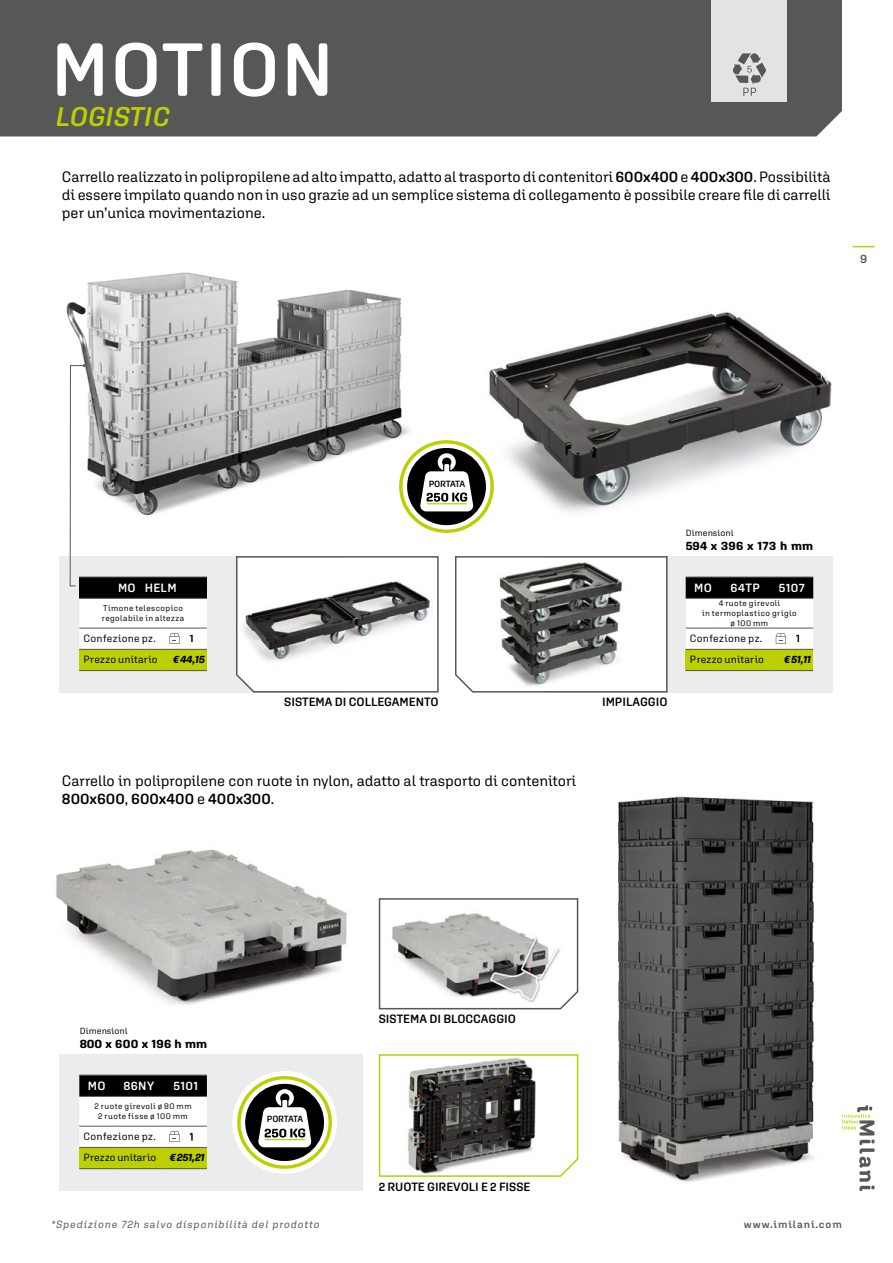
<style>
.page{position:relative;width:893px;height:1263px;background:#fff}
.page>*{position:absolute;margin:0;border:0;box-sizing:border-box;transform-origin:0 0}
.t1{font:600 75px "Aglet Sans";letter-spacing:.02em;color:#fff}
.t2{font:italic 600 27px "Aglet Sans";color:#bccf00}
.t3{font:15px/18px "Aglet Sans";color:#000;text-align:justify}
.t4{font:600 12px "Aglet Sans";color:#000}
.t5{font:700 12px "Aglet Sans";letter-spacing:.02em;color:#000}
.t6{font:600 12px "Aglet Sans";letter-spacing:.03em;color:#fff}
.t7{font:600 12px "Aglet Sans";color:#575756}
.t8{font:10.5px "Aglet Sans";letter-spacing:.025em;color:#000}
.t9{font:italic 10.5px "Aglet Sans";letter-spacing:.09em;color:#575756}
.t10{font:italic 700 10.5px "Aglet Sans";letter-spacing:-.03em;color:#000}
.t11{font:600 10.5px "Aglet Sans";letter-spacing:.09em;color:#575756}
.t12{font:9px "Aglet Sans";letter-spacing:.005em;color:#000}
.t13{font:600 9px "Aglet Sans";letter-spacing:-.05em;color:#000}
.t14{font:8.25px/9.9px "Aglet Sans";letter-spacing:.055em;color:#000;text-align:center}
.s1{font-weight:600}
</style>
<div class="page">
<div style="left:0;top:0;width:842px;height:136px;background:#575756"></div>
<div style="left:712px;top:0;width:75px;height:101px;background:#e3e3e3"></div>
<svg style="left:853px;top:246px;width:22px;height:1px"></svg>
<svg style="left:842px;top:1105px;width:33px;height:86px"></svg>
<div style="left:547px;top:556px;width:286px;height:137px;background:#ececec"></div>
<div style="left:60px;top:556px;width:285px;height:137px;background:#ececec"></div>
<div style="left:60px;top:1054px;width:303px;height:137px;background:#ececec"></div>
<img style="left:618px;top:796px;width:196px;height:386px">
<img style="left:66px;top:272px;width:343px;height:244px">
<svg style="left:236px;top:556px;width:203px;height:137px"></svg>
<img style="left:489px;top:312px;width:343px;height:200px">
<img style="left:56px;top:849px;width:291px;height:156px">
<div style="left:232px;top:1071px;width:105px;height:103px;background:#fff;border-radius:50%"></div>
<svg style="left:237px;top:1076px;width:95px;height:93px"></svg>
<hr style="left:265px;top:1139px;width:40px;height:1px;background:#bccf00">
<svg style="left:378px;top:1054px;width:201px;height:123px"></svg>
<svg style="left:378px;top:898px;width:201px;height:112px"></svg>
<svg style="left:455px;top:556px;width:213px;height:137px"></svg>
<svg style="left:69px;top:364px;width:17px;height:223px"></svg>
<div style="left:394px;top:435px;width:105px;height:103px;background:#fff;border-radius:50%"></div>
<svg style="left:399px;top:440px;width:95px;height:93px"></svg>
<hr style="left:427px;top:503px;width:40px;height:1px;background:#bccf00">
<svg style="left:733px;top:53px;width:33px;height:43px"></svg>
<div style="left:686px;top:649px;width:127px;height:22px;background:#bccf00"></div>
<hr style="left:686px;top:649px;width:34px;height:1px;background:#575756">
<hr style="left:720px;top:649px;width:51px;height:1px;background:#575756">
<hr style="left:771px;top:649px;width:42px;height:1px;background:#575756">
<hr style="left:686px;top:670px;width:34px;height:1px;background:#575756">
<hr style="left:720px;top:670px;width:51px;height:1px;background:#575756">
<hr style="left:771px;top:670px;width:42px;height:1px;background:#575756">
<svg style="left:686px;top:577px;width:127px;height:71px;background:#afafaf"></svg>
<div style="left:79px;top:577px;width:128px;height:21px;background:#000"></div>
<div style="left:79px;top:649px;width:128px;height:22px;background:#bccf00"></div>
<hr style="left:79px;top:649px;width:85px;height:1px;background:#575756">
<hr style="left:164px;top:649px;width:43px;height:1px;background:#575756">
<hr style="left:79px;top:577px;width:85px;height:1px;background:#575756">
<hr style="left:164px;top:577px;width:43px;height:1px;background:#575756">
<hr style="left:79px;top:670px;width:85px;height:1px;background:#575756">
<hr style="left:164px;top:670px;width:43px;height:1px;background:#575756">
<div style="left:79px;top:598px;width:128px;height:50px;background:#fff"></div>
<div style="left:79px;top:1147px;width:128px;height:22px;background:#bccf00"></div>
<hr style="left:79px;top:1147px;width:34px;height:1px;background:#575756">
<hr style="left:113px;top:1147px;width:51px;height:1px;background:#575756">
<hr style="left:164px;top:1147px;width:43px;height:1px;background:#575756">
<hr style="left:79px;top:1168px;width:34px;height:1px;background:#575756">
<hr style="left:113px;top:1168px;width:51px;height:1px;background:#575756">
<hr style="left:164px;top:1168px;width:43px;height:1px;background:#575756">
<svg style="left:79px;top:1075px;width:128px;height:71px;background:#afafaf"></svg>
<h1 class="t1" style="left:51px;top:24px;width:284px">MOTION</h1>
<h2 class="t2" style="left:55px;top:100px;width:116px">LOGISTIC</h2>
<p class="t3" style="left:62px;top:167px;width:770px">Carrello realizzato in polipropilene ad alto impatto, adatto al trasporto di contenitori <span class="s1">600x400</span> e <span class="s1">400x300</span>. Possibilità di essere impilato quando non in uso grazie ad un semplice sistema di collegamento è possibile creare file di carrelli per un’unica movimentazione.</p>
<p class="t7" style="left:860px;top:252px;width:9px">9</p>
<p class="t6" style="left:118px;top:580px;width:60px">MO HELM</p>
<p class="t13" style="left:429px;top:478px;width:38px">PORTATA</p>
<p class="t12" style="left:686px;top:527px;width:49px">Dimensioni</p>
<p class="t5" style="left:686px;top:539px;width:129px">594 x 396 x 173 h mm</p>
<p class="t6" style="left:694px;top:580px;width:19px">MO</p>
<p class="t6" style="left:730px;top:580px;width:31px">64TP</p>
<p class="t6" style="left:779px;top:580px;width:27px">5107</p>
<p class="t14" style="left:702px;top:598px;width:96px">4 ruote girevoli<br>in termoplastico grigio ø 100 mm</p>
<p class="t8" style="left:690px;top:632px;width:74px">Confezione pz.</p>
<p class="t8" style="left:796px;top:632px;width:5px">1</p>
<p class="t8" style="left:690px;top:654px;width:76px">Prezzo unitario</p>
<p class="t14" style="left:102px;top:603px;width:84px;text-align:left">Timone telescopico regolabile in altezza</p>
<p class="t8" style="left:84px;top:632px;width:74px">Confezione pz.</p>
<p class="t8" style="left:190px;top:632px;width:5px">1</p>
<p class="t8" style="left:84px;top:653px;width:76px">Prezzo unitario</p>
<p class="t10" style="left:173px;top:653px;width:34px">€ 44,15</p>
<p class="t10" style="left:784px;top:653px;width:29px">€ 51,11</p>
<p class="t4" style="left:284px;top:695px;width:156px">SISTEMA DI COLLEGAMENTO</p>
<p class="t4" style="left:602px;top:695px;width:67px">IMPILAGGIO</p>
<p class="t3" style="left:62px;top:771px;width:516px">Carrello in polipropilene con ruote in nylon, adatto al trasporto di contenitori<br><span class="s1">800x600</span>, <span class="s1">600x400</span> e <span class="s1">400x300</span>.</p>
<p class="t12" style="left:80px;top:1025px;width:49px">Dimensioni</p>
<p class="t5" style="left:80px;top:1037px;width:129px">800 x 600 x 196 h mm</p>
<p class="t6" style="left:88px;top:1078px;width:19px">MO</p>
<p class="t6" style="left:124px;top:1078px;width:32px">86NY</p>
<p class="t6" style="left:174px;top:1078px;width:26px">5101</p>
<p class="t14" style="left:95px;top:1101px;width:99px">2 ruote girevoli ø 80 mm<br>2 ruote fisse ø 100 mm</p>
<p class="t8" style="left:84px;top:1130px;width:74px">Confezione pz.</p>
<p class="t8" style="left:190px;top:1130px;width:5px">1</p>
<p class="t8" style="left:84px;top:1151px;width:74px">Prezzo unitario</p>
<p class="t10" style="left:169px;top:1151px;width:37px">€ 251,21</p>
<p class="t13" style="left:267px;top:1114px;width:38px">PORTATA</p>
<p class="t9" style="left:51px;top:1218px;width:270px">*Spedizione 72h salvo disponibilità del prodotto</p>
<p class="t4" style="left:379px;top:1012px;width:139px">SISTEMA DI BLOCCAGGIO</p>
<p class="t4" style="left:379px;top:1179px;width:153px">2 RUOTE GIREVOLI E 2 FISSE</p>
<p class="t11" style="left:744px;top:1218px;width:100px">www.imilani.com</p>
</div>
